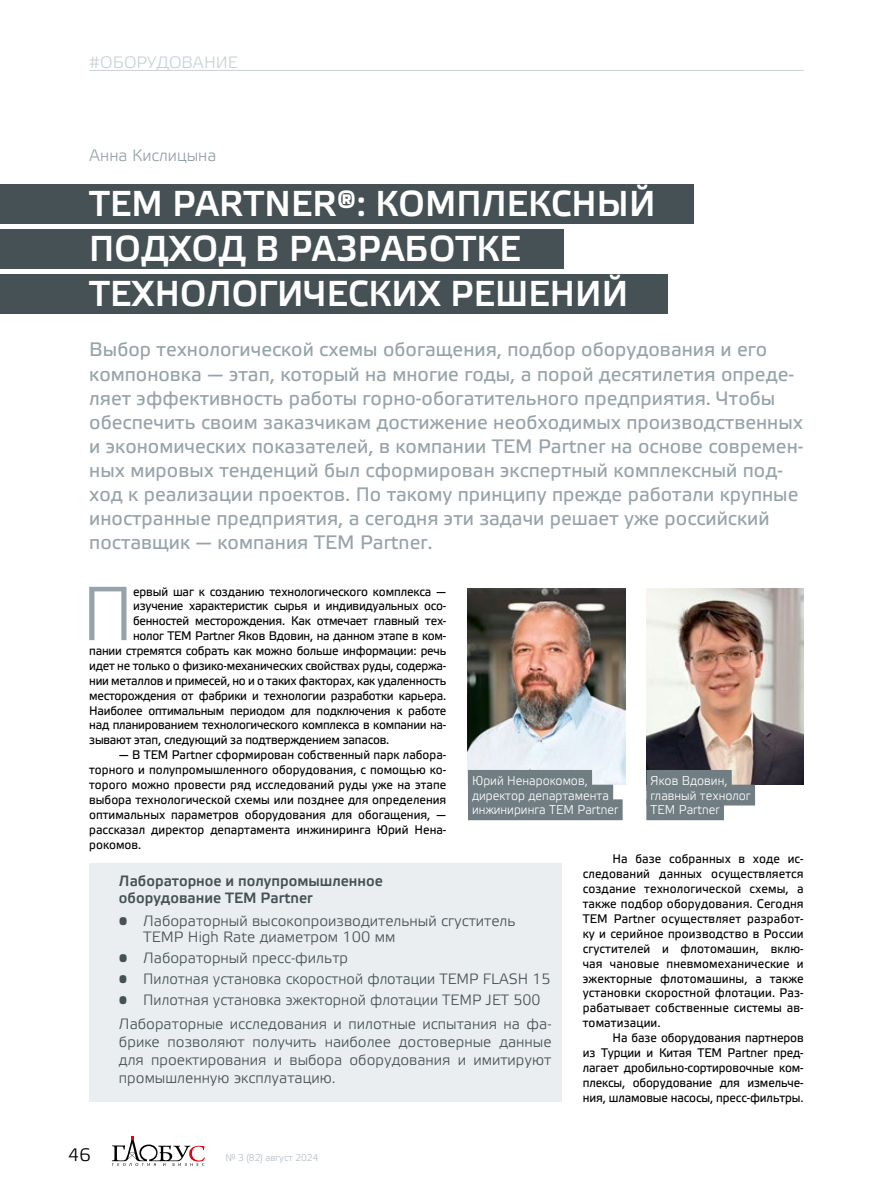
<style>
.page{position:relative;width:893px;height:1191px;background:#fff}
.page>*{position:absolute;margin:0;border:0;box-sizing:border-box;transform-origin:0 0}
.буквица_Электра{font:76.5px "Elektra Light Pro";color:#96a3a8;scale:.95 1}
.новый_заголовок{font:700 36px/45px "Elektra Light Pro";letter-spacing:.005em;color:#fff;scale:.95 1}
.новая_вводка{font:19.5px/24px "Elektra Text Pro";color:#96a3a8}
.t1{font:18px "Elektra Light Pro";color:#000}
.журналист{font:16.5px "Elektra Light Pro";color:#96a3a8}
.рубрика_новая{font:16.5px "Elektra Light Pro";color:#c9d1d5}
.врезка_Электра_в_тек{font:15px/18px "Elektra Light Pro";color:#455154}
.врезка_Электра_в_тек-2{font:700 15px/16.5px "Elektra Light Pro";color:#455154}
.подпись_к_рисунку_ин{font:12.75px "Elektra Light Pro";color:#fff;scale:.95 1}
.Основной_новый{font:12.45px/14.9px "Elektra Text Pro";color:#000;text-align:justify;scale:.95 1}
.буквица_Электра-2{font:12.45px "Elektra Text Pro";letter-spacing:-.02em;color:#000;scale:.95 1}
.t2{font:9.75px "Elektra Light Pro";color:#b3bdc2;scale:.95 1}
.s1{font-family:"Elektra Text Pro"}
</style>
<div class="page">
<svg style="left:112px;top:1136px;width:93px;height:29px"></svg>
<div style="left:89px;top:863px;width:472px;height:238px;background:#ebeef0"></div>
<div style="left:0;top:274px;width:668px;height:39px;background:#455154"></div>
<div style="left:0;top:229px;width:563px;height:39px;background:#455154"></div>
<div style="left:0;top:184px;width:693px;height:39px;background:#455154"></div>
<hr style="left:89px;top:70px;width:715px;height:1px;background:#c9d1d5">
<img style="left:468px;top:588px;width:157px;height:196px">
<img style="left:646px;top:588px;width:158px;height:196px">
<div style="left:646px;top:770px;width:86px;height:21px;background:#707d82"></div>
<div style="left:646px;top:784px;width:109px;height:21px;background:#707d82"></div>
<div style="left:646px;top:799px;width:78px;height:21px;background:#707d82"></div>
<div style="left:468px;top:770px;width:124px;height:21px;background:#707d82"></div>
<div style="left:468px;top:784px;width:145px;height:21px;background:#707d82"></div>
<div style="left:468px;top:799px;width:155px;height:21px;background:#707d82"></div>
<p class="рубрика_новая" style="left:89px;top:54px;width:150px">#ОБОРУДОВАНИЕ</p>
<p class="журналист" style="left:89px;top:146px;width:129px">Анна Кислицына</p>
<p class="новый_заголовок" style="left:89px;top:182px;width:598px">TEM PARTNER®: КОМПЛЕКСНЫЙ<br>ПОДХОД В РАЗРАБОТКЕ<br>ТЕХНОЛОГИЧЕСКИХ РЕШЕНИЙ</p>
<p class="новая_вводка" style="left:89px;top:338px;width:716px">Выбор технологической схемы обогащения, подбор оборудования и его компоновка — этап, который на многие годы, а порой десятилетия опреде&shy;ляет эффективность работы горно-обогатительного предприятия. Чтобы обеспечить своим заказчикам достижение необходимых производственных и экономических показателей, в компании TEM Partner на основе современ&shy;ных мировых тенденций был сформирован экспертный комплексный под&shy;ход к реализации проектов. По такому принципу прежде работали крупные иностранные предприятия, а сегодня эти задачи решает уже российский поставщик — компания TEM Partner.</p>
<p class="буквица_Электра" style="left:82px;top:573px;width:56px">П</p>
<p class="буквица_Электра-2" style="left:133px;top:584px;width:331px">ервый шаг к созданию технологического комплекса —</p>
<p class="буквица_Электра-2" style="left:133px;top:599px;width:331px">изучение характеристик сырья и индивидуальных осо-</p>
<p class="буквица_Электра-2" style="left:133px;top:614px;width:331px">бенностей месторождения. Как отмечает главный тех-</p>
<p class="буквица_Электра-2" style="left:133px;top:629px;width:331px">нолог TEM Partner Яков Вдовин, на данном этапе в ком-</p>
<p class="буквица_Электра-2" style="left:89px;top:644px;width:377px">пании стремятся собрать как можно больше информации: речь</p>
<p class="буквица_Электра-2" style="left:89px;top:659px;width:377px">идет не только о физико-механических свойствах руды, содержа-</p>
<p class="буквица_Электра-2" style="left:89px;top:674px;width:377px">нии металлов и примесей, но и о таких факторах, как удаленность</p>
<p class="буквица_Электра-2" style="left:89px;top:688px;width:377px">месторождения от фабрики и технологии разработки карьера.</p>
<p class="буквица_Электра-2" style="left:89px;top:703px;width:377px">Наиболее оптимальным периодом для подключения к работе</p>
<p class="буквица_Электра-2" style="left:89px;top:718px;width:377px">над планированием технологического комплекса в компании на-</p>
<p class="буквица_Электра-2" style="left:89px;top:733px;width:317px">зывают этап, следующий за подтверждением запасов.</p>
<p class="Основной_новый" style="left:89px;top:748px;width:377px;text-indent:30px">— В TEM Partner сформирован собственный парк лабора&shy;торного и полупромышленного оборудования, с помощью ко&shy;торого можно провести ряд исследований руды уже на этапе выбора технологической схемы или позднее для определения оптимальных параметров оборудования для обогащения, — рассказал директор департамента инжиниринга Юрий Нена&shy;рокомов.</p>
<p class="подпись_к_рисунку_ин" style="left:472px;top:773px;width:123px">Юрий Ненарокомов,</p>
<p class="подпись_к_рисунку_ин" style="left:472px;top:788px;width:145px">директор департамента</p>
<p class="подпись_к_рисунку_ин" style="left:472px;top:803px;width:155px">инжиниринга TEM Partner</p>
<p class="подпись_к_рисунку_ин" style="left:651px;top:773px;width:82px">Яков Вдовин,</p>
<p class="подпись_к_рисунку_ин" style="left:651px;top:788px;width:107px">главный технолог</p>
<p class="подпись_к_рисунку_ин" style="left:651px;top:803px;width:74px">TEM Partner</p>
<p class="врезка_Электра_в_тек-2" style="left:119px;top:873px;width:265px">Лабораторное и полупромышленное оборудование TEM Partner</p>
<p class="врезка_Электра_в_тек" style="left:143px;top:913px;width:374px;line-height:16.5px;text-indent:-24px"><span class="s1">•</span> Лабораторный высокопроизводительный сгуститель<br>TEMP High Rate диаметром 100 мм</p>
<p class="врезка_Электра_в_тек" style="left:119px;top:949px;width:231px"><span class="s1">•</span> Лабораторный пресс-фильтр</p>
<p class="врезка_Электра_в_тек" style="left:119px;top:970px;width:433px"><span class="s1">•</span> Пилотная установка скоростной флотации TEMP FLASH 15</p>
<p class="врезка_Электра_в_тек" style="left:119px;top:991px;width:423px"><span class="s1">•</span> Пилотная установка эжекторной флотации TEMP JET 500</p>
<p class="врезка_Электра_в_тек" style="left:119px;top:1015px;width:434px;text-align:justify">Лабораторные исследования и пилотные испытания на фа&shy;брике позволяют получить наиболее достоверные данные для проектирования и выбора оборудования и имитируют промышленную эксплуатацию.</p>
<h3 class="t1" style="left:68px;top:1145px;width:24px">46</h3>
<p class="t2" style="left:225px;top:1152px;width:99px">№ 3 (82) август 2024</p>
<p class="Основной_новый" style="left:583px;top:852px;width:234px;text-indent:30px">На базе собранных в ходе ис&shy;следований данных осуществляется создание технологической схемы, а также подбор оборудования. Сегодня TEM Partner осуществляет разработ&shy;ку и серийное производство в России сгустителей и флотомашин, вклю&shy;чая чановые пневмомеханические и эжекторные флотомашины, а также установки скоростной флотации. Раз&shy;рабатывает собственные системы ав&shy;томатизации.</p>
<p class="Основной_новый" style="left:583px;top:1030px;width:234px;text-indent:30px">На базе оборудования партнеров из Турции и Китая TEM Partner пред&shy;лагает дробильно-сортировочные ком&shy;плексы, оборудование для измельче&shy;ния, шламовые насосы, пресс-фильтры.</p>
</div>
